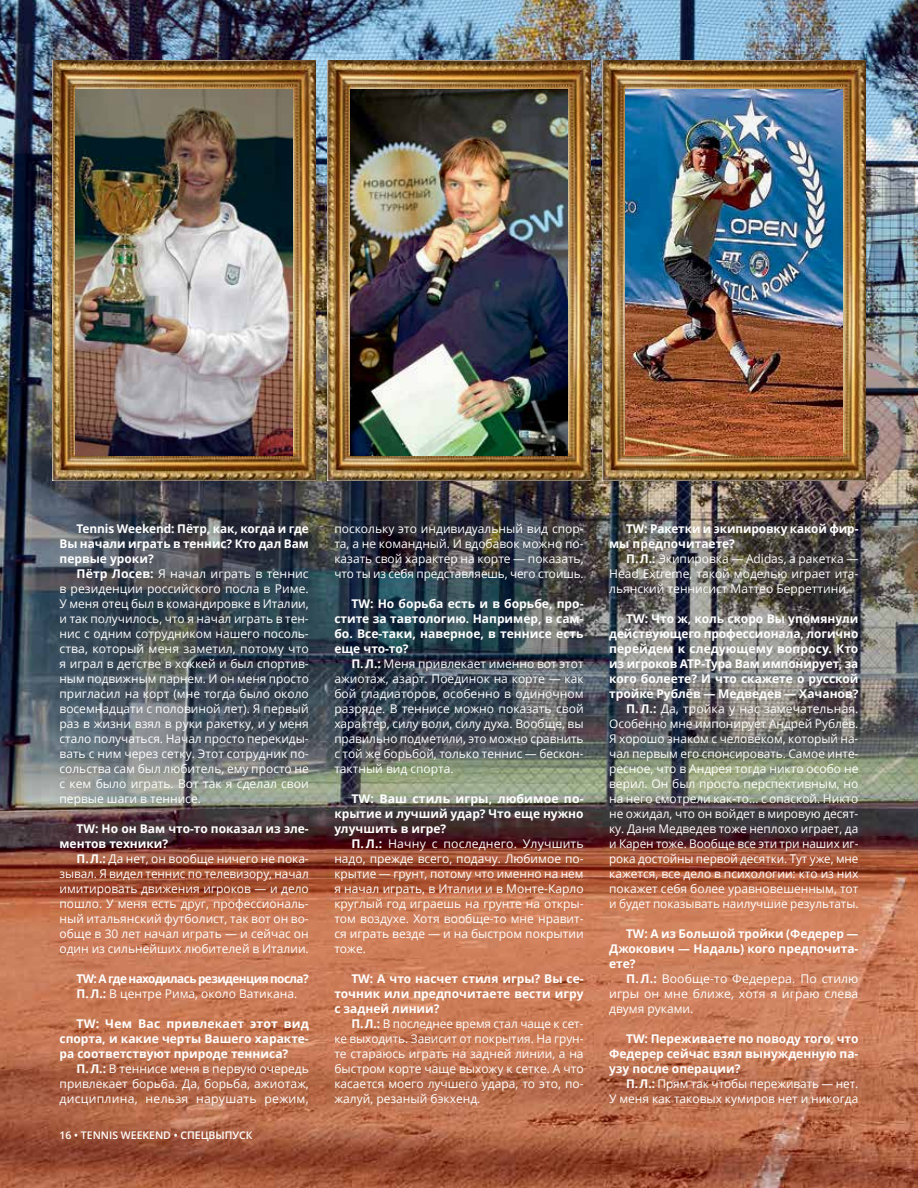
<style>
.page{position:relative;width:918px;height:1188px;background:#fff}
.page>*{position:absolute;margin:0;border:0;box-sizing:border-box;transform-origin:0 0}
.t1{font:12px/15px "Open Sans";color:#fff;text-align:justify}
.t2{font:700 12px/15px "Open Sans";color:#fff;text-align:justify}
.t3{font:700 12px/15px "Open Sans";letter-spacing:-.045em;color:#fff}
.t4{font:600 10.5px "Open Sans";color:#fff}
.s1{font-weight:700}
.s2{font-weight:400}
</style>
<div class="page">
<img style="left:0;top:0;width:918px;height:1188px">
<img style="left:52px;top:61px;width:263px;height:419px">
<img style="left:327px;top:61px;width:264px;height:419px">
<img style="left:603px;top:61px;width:263px;height:419px">
<img style="left:75px;top:90px;width:218px;height:365px">
<img style="left:350px;top:90px;width:218px;height:365px">
<img style="left:625px;top:90px;width:218px;height:365px">
<p class="t2" style="left:60px;top:521px;width:251px;text-indent:17px">Tennis Weekend: Пётр, как, когда и где Вы начали играть в теннис? Кто дал Вам первые уроки?</p>
<p class="t1" style="left:60px;top:566px;width:251px;text-indent:17px"><span class="s1">Пётр Лосев:</span> Я начал играть в теннис в резиденции российского посла в Риме.<br>У меня отец был в командировке в Италии, и так получилось, что я начал играть в тен‑ нис с одним сотрудником нашего посоль‑ ства, который меня заметил, потому что я играл в детстве в хоккей и был спортив‑ ным подвижным парнем. И он меня просто пригласил на корт (мне тогда было около восемнадцати с половиной лет). Я первый раз в жизни взял в руки ракетку, и у меня стало получаться. Начал просто перекиды‑ вать с ним через сетку. Этот сотрудник по‑ сольства сам был любитель, ему просто не с кем было играть. Вот так я сделал свои первые шаги в теннисе.</p>
<p class="t2" style="left:60px;top:821px;width:251px;text-indent:17px">TW: Но он Вам что-то показал из эле&shy;ментов техники?</p>
<p class="t1" style="left:60px;top:851px;width:251px;text-indent:17px"><span class="s1">П.Л.:</span> Да нет, он вообще ничего не пока‑ зывал. Я видел теннис по телевизору, начал имитировать движения игроков — и дело пошло. У меня есть друг, профессиональ‑ ный итальянский футболист, так вот он во‑ обще в 30 лет начал играть — и сейчас он один из сильнейших любителей в Италии.</p>
<p class="t3" style="left:77px;top:971px;width:234px">TW: А где находилась резиденция посла?<br>П.Л.: <span class="s2">В центре Рима, около Ватикана.</span></p>
<p class="t2" style="left:60px;top:1016px;width:251px;text-indent:17px">TW: Чем Вас привлекает этот вид спорта, и какие черты Вашего характе&shy;ра соответствуют природе тенниса?</p>
<p class="t1" style="left:60px;top:1061px;width:251px;text-indent:17px"><span class="s1">П.Л.:</span> В теннисе меня в первую очередь привлекает борьба. Да, борьба, ажиотаж, дисциплина, нельзя нарушать режим,</p>
<p class="t4" style="left:60px;top:1128px;width:195px">16 • TENNIS WEEKEND • СПЕЦВЫПУСК</p>
<p class="t1" style="left:334px;top:521px;width:251px">поскольку это индивидуальный вид спор‑ та, а не командный. И вдобавок можно по‑ казать свой характер на корте — показать, что ты из себя представляешь, чего стоишь.</p>
<p class="t2" style="left:334px;top:596px;width:251px;text-indent:17px">TW: Но борьба есть и в борьбе, про&shy;стите за тавтологию. Например, в сам&shy;бо. Все-таки, наверное, в теннисе есть еще что-то?</p>
<p class="t1" style="left:334px;top:656px;width:251px;text-indent:17px"><span class="s1">П.Л.:</span> Меня привлекает именно вот этот ажиотаж, азарт. Поединок на корте — как бой гладиаторов, особенно в одиночном разряде. В теннисе можно показать свой характер, силу воли, силу духа. Вообще, вы правильно подметили, это можно сравнить с той же борьбой, только теннис — бескон‑ тактный вид спорта.</p>
<p class="t2" style="left:334px;top:791px;width:251px;text-indent:17px">TW: Ваш стиль игры, любимое по&shy;крытие и лучший удар? Что еще нужно улучшить в игре?</p>
<p class="t1" style="left:334px;top:836px;width:251px;text-indent:17px"><span class="s1">П.Л.:</span> Начну с последнего. Улучшить надо, прежде всего, подачу. Любимое по‑ крытие — грунт, потому что именно на нем я начал играть, в Италии и в Монте--Карло круглый год играешь на грунте на откры‑ том воздухе. Хотя вообще-то мне нравит‑ ся играть везде — и на быстром покрытии тоже.</p>
<p class="t2" style="left:334px;top:971px;width:251px;text-indent:17px">TW: А что насчет стиля игры? Вы се&shy;точник или предпочитаете вести игру с задней линии?</p>
<p class="t1" style="left:334px;top:1016px;width:251px;text-indent:17px"><span class="s1">П.Л.:</span> В последнее время стал чаще к сет‑ ке выходить. Зависит от покрытия. На грун‑ те стараюсь играть на задней линии, а на быстром корте чаще выхожу к сетке. А что касается моего лучшего удара, то это, по‑ жалуй, резаный бэкхенд.</p>
<p class="t2" style="left:609px;top:521px;width:251px;text-indent:17px">TW: Ракетки и экипировку какой фир&shy;мы предпочитаете?</p>
<p class="t1" style="left:609px;top:551px;width:251px;text-indent:17px"><span class="s1">П.Л.:</span> Экипировка — Adidas, а ракетка — Head Extreme, такой моделью играет ита‑ льянский теннисист Маттео Берреттини.</p>
<p class="t1" style="left:609px;top:611px;width:251px;text-align:right"><span class="s1">TW: Что ж, коль скоро Вы упомянули действующего профессионала, логично перейдем к следующему вопросу. Кто из игроков ATP-Тура Вам импонирует, за кого болеете? И что скажете о русской тройке Рублёв — Медведев — Хачанов?<br>П.Л.:</span> Да, тройка у нас замечательная.<br>Особенно мне импонирует Андрей Рублёв.<br>Я хорошо знаком с человеком, который на‑ чал первым его спонсировать. Самое инте‑ ресное, что в Андрея тогда никто особо не верил. Он был просто перспективным, но на него смотрели как-то… с опаской. Никто не ожидал, что он войдет в мировую десят‑ ку. Даня Медведев тоже неплохо играет, да и Карен тоже. Вообще все эти три наших иг‑ рока достойны первой десятки. Тут уже, мне кажется, все дело в психологии: кто из них покажет себя более уравновешенным, тот и будет показывать наилучшие результаты.</p>
<p class="t2" style="left:609px;top:926px;width:251px;text-indent:17px">TW: А из Большой тройки (Федерер — Джокович — Надаль) кого предпочита&shy;ете?</p>
<p class="t1" style="left:609px;top:971px;width:251px;text-indent:17px"><span class="s1">П.Л.:</span> Вообще-то Федерера. По стилю игры он мне ближе, хотя я играю слева двумя руками.</p>
<p class="t2" style="left:609px;top:1031px;width:251px;text-indent:17px">TW: Переживаете по поводу того, что Федерер сейчас взял вынужденную па&shy;узу после операции?</p>
<p class="t1" style="left:609px;top:1076px;width:251px;text-align:right"><span class="s1">П.Л.:</span> Прям так чтобы переживать — нет.<br>У меня как таковых кумиров нет и никогда</p>
</div>
